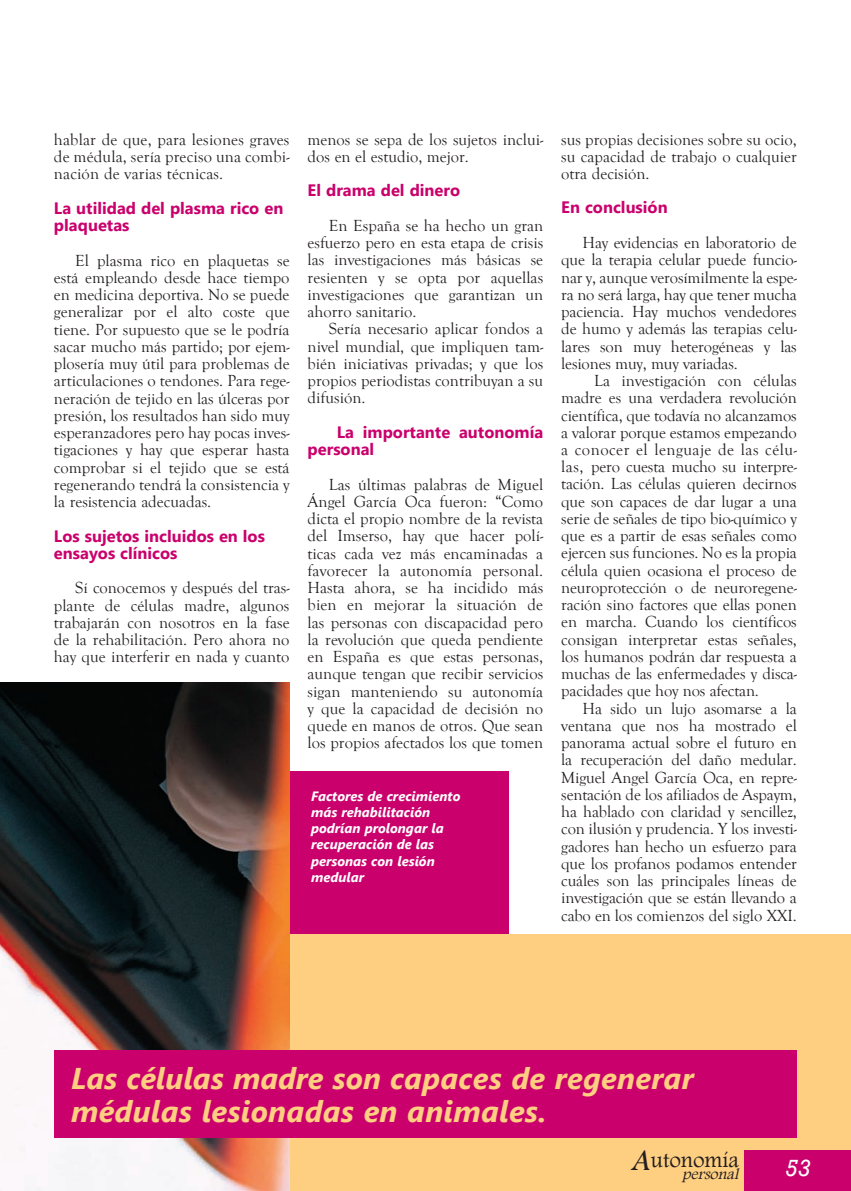
<style>
.page{position:relative;width:851px;height:1191px;background:#fff}
.page>*{position:absolute;margin:0;border:0;box-sizing:border-box;transform-origin:0 0}
.t1{font:italic 700 30px/33px "Segoe UI";letter-spacing:.01em;color:#fece81}
.t2{font:italic 24px "Rockwell";color:#fff}
.t3{font:22.5px "Footlight MT Light";color:#231f20}
.t4{font:16.5px/17.2px "Goudy Old Style T";color:#231f20;text-align:justify}
.t5{font:700 16.5px/17.2px "Segoe UI";color:#ca016c}
.t6{font:italic 15.9px "Footlight MT Light";color:#231f20}
.PIE_DE_FOTO{font:italic 700 13.5px/16.2px "Segoe UI";color:#fff}
</style>
<div class="page">
<div style="left:249px;top:771px;width:259px;height:173px;background:#ca016c"></div>
<div style="left:0;top:934px;width:850px;height:257px;background:#fece81"></div>
<div style="left:744px;top:1150px;width:106px;height:41px;background:#ca016c"></div>
<img style="left:0;top:683px;width:289px;height:508px">
<div style="left:54px;top:1050px;width:742px;height:87px;background:#ca016c"></div>
<p class="t4" style="left:54px;top:131px;width:237px">hablar de que, para lesiones graves de médula, sería preciso una combi&shy;nación de varias técnicas.</p>
<p class="t5" style="left:54px;top:198px;width:231px">La utilidad del plasma rico en plaquetas</p>
<p class="t4" style="left:54px;top:252px;width:237px;text-indent:21px">El plasma rico en plaquetas se está empleando desde hace tiempo en medicina deportiva. No se puede generalizar por el alto coste que tiene. Por supuesto que se le podría sacar mucho más partido; por ejem&shy;plosería muy útil para problemas de articulaciones o tendones. Para rege&shy;neración de tejido en las úlceras por presión, los resultados han sido muy esperanzadores pero hay pocas inves&shy;tigaciones y hay que esperar hasta comprobar si el tejido que se está regenerando tendrá la consistencia y la resistencia adecuadas.</p>
<p class="t5" style="left:54px;top:526px;width:212px">Los sujetos incluidos en los ensayos clínicos</p>
<p class="t4" style="left:54px;top:580px;width:237px;text-indent:21px">Sí conocemos y después del tras&shy;plante de células madre, algunos trabajarán con nosotros en la fase de la rehabilitación. Pero ahora no hay que interferir en nada y cuanto</p>
<p class="t4" style="left:307px;top:131px;width:237px">menos se sepa de los sujetos inclui&shy;dos en el estudio, mejor.</p>
<p class="t5" style="left:307px;top:181px;width:154px">El drama del dinero</p>
<p class="t4" style="left:307px;top:217px;width:237px;text-indent:21px">En España se ha hecho un gran esfuerzo pero en esta etapa de crisis las investigaciones más básicas se resienten y se opta por aquellas investigaciones que garantizan un ahorro sanitario.</p>
<p class="t4" style="left:307px;top:321px;width:237px;text-indent:21px">Sería necesario aplicar fondos a nivel mundial, que impliquen tam&shy;bién iniciativas privadas; y que los propios periodistas contribuyan a su difusión.</p>
<p class="t5" style="left:307px;top:422px;width:237px;text-indent:29px">La importante autonomía personal</p>
<p class="t4" style="left:307px;top:476px;width:237px;text-indent:21px">Las últimas palabras de Miguel Ángel García Oca fueron: “Como dicta el propio nombre de la revista del Imserso, hay que hacer polí&shy;ticas cada vez más encaminadas a favorecer la autonomía personal.<br>Hasta ahora, se ha incidido más bien en mejorar la situación de las personas con discapacidad pero la revolución que queda pendiente en España es que estas personas, aunque tengan que recibir servicios sigan manteniendo su autonomía y que la capacidad de decisión no quede en manos de otros. Que sean los propios afectados los que tomen</p>
<p class="PIE_DE_FOTO" style="left:311px;top:787px;width:151px">Factores de crecimiento más rehabilitación podrían prolongar la recuperación de las personas con lesión medular</p>
<p class="t4" style="left:561px;top:131px;width:237px">sus propias decisiones sobre su ocio, su capacidad de trabajo o cualquier otra decisión.</p>
<p class="t5" style="left:561px;top:198px;width:108px">En conclusión</p>
<p class="t4" style="left:561px;top:234px;width:237px;text-indent:21px">Hay evidencias en laboratorio de que la terapia celular puede funcio&shy;nar y, aunque verosímilmente la espe&shy;ra no será larga, hay que tener mucha paciencia. Hay muchos vendedores de humo y además las terapias celu&shy;lares son muy heterogéneas y las lesiones muy, muy variadas.</p>
<p class="t4" style="left:561px;top:372px;width:237px;text-indent:33px">La investigación con células madre es una verdadera revolución científica, que todavía no alcanzamos a valorar porque estamos empezando a conocer el lenguaje de las célu&shy;las, pero cuesta mucho su interpre&shy;tación. Las células quieren decirnos que son capaces de dar lugar a una serie de señales de tipo bio-químico y que es a partir de esas señales como ejercen sus funciones. No es la propia célula quien ocasiona el proceso de neuroprotección o de neuroregene&shy;ración sino factores que ellas ponen en marcha. Cuando los científicos consigan interpretar estas señales, los humanos podrán dar respuesta a muchas de las enfermedades y disca&shy;pacidades que hoy nos afectan.</p>
<p class="t4" style="left:561px;top:700px;width:237px;text-indent:21px">Ha sido un lujo asomarse a la ventana que nos ha mostrado el panorama actual sobre el futuro en la recuperación del daño medular.<br>Miguel Angel García Oca, en repre&shy;sentación de los afiliados de Aspaym, ha hablado con claridad y sencillez, con ilusión y prudencia. Y los investi&shy;gadores han hecho un esfuerzo para que los profanos podamos entender cuáles son las principales líneas de investigación que se están llevando a cabo en los comienzos del siglo XXI.</p>
<p class="t1" style="left:71px;top:1059px;width:624px">Las células madre son capaces de regenerar médulas lesionadas en animales.</p>
<p class="t6" style="left:630px;top:1164px;width:113px"><sup>A</sup> personal</p>
<h2 class="t2" style="left:785px;top:1154px;width:27px">53</h2>
<h3 class="t3" style="left:650px;top:1146px;width:90px">utonomía</h3>
</div>
